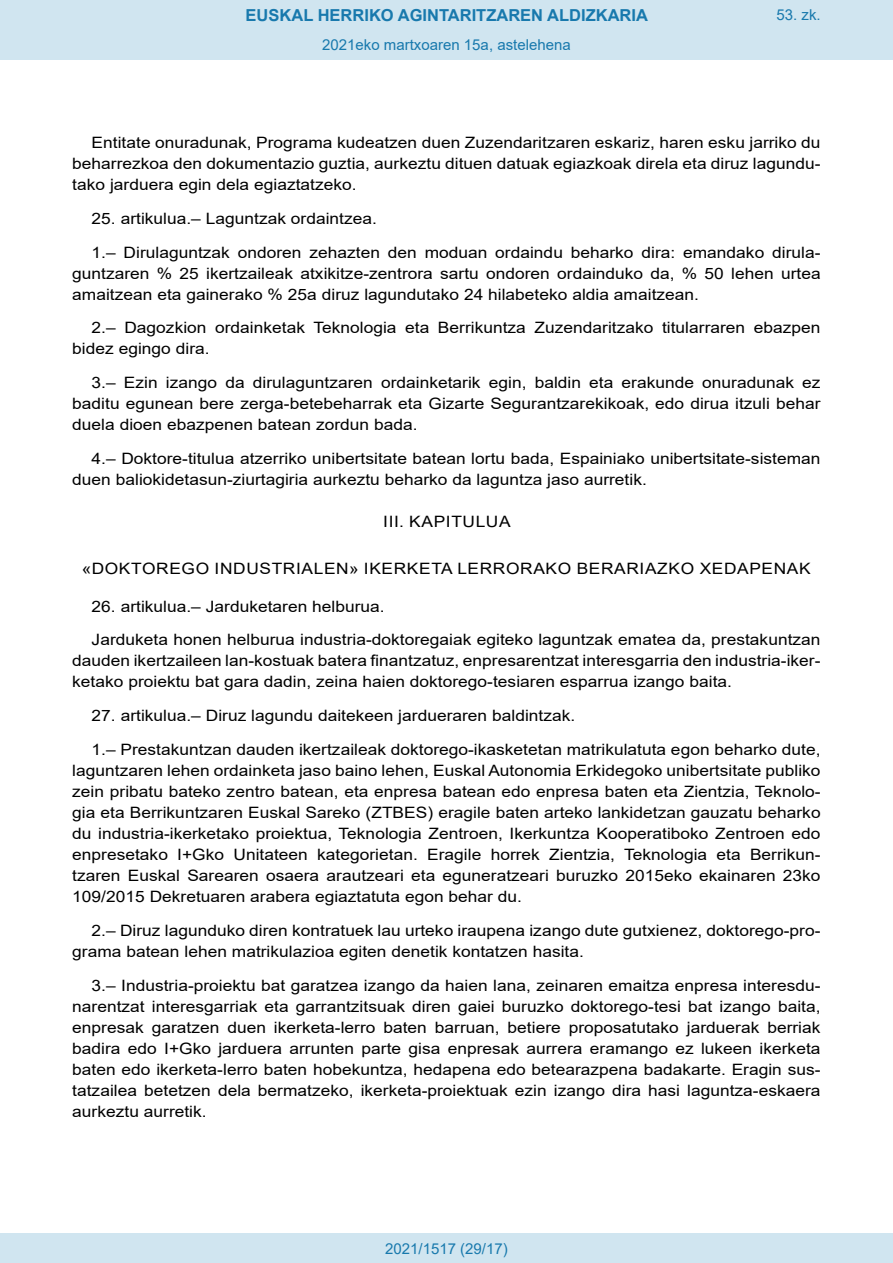
<style>
.page{position:relative;width:893px;height:1263px;background:#fff}
.page>*{position:absolute;margin:0;border:0;box-sizing:border-box;transform-origin:0 0}
.t1{font:700 16.5px "Arial";color:#1879ad}
.BOPVDetalle{font:15.6px/21px "Arial";color:#000;text-align:justify;scale:1.11 1}
.BOPVClave{font:15.6px "Arial";letter-spacing:.035em;color:#000;scale:1.11 1}
.Paginacion_Centro{font:15px "Arial";color:#1879ad}
</style>
<div class="page">
<div style="left:0;top:0;width:893px;height:60px;background:#d0e5f0"></div>
<div style="left:0;top:1233px;width:893px;height:30px;background:#d0e5f0"></div>
<p class="t1" style="left:246px;top:3px;width:404px">EUSKAL HERRIKO AGINTARITZAREN ALDIZKARIA</p>
<p class="Paginacion_Centro" style="left:322px;top:35px;width:250px">2021eko martxoaren 15a, astelehena</p>
<p class="Paginacion_Centro" style="left:776px;top:5px;width:46px">53. zk.</p>
<p class="BOPVDetalle" style="left:72px;top:132px;width:676px;text-indent:19px">Entitate onuradunak, Programa kudeatzen duen Zuzendaritzaren eskariz, haren esku jarriko du beharrezkoa den dokumentazio guztia, aurkeztu dituen datuak egiazkoak direla eta diruz lagundu&shy;tako jarduera egin dela egiaztatzeko.</p>
<p class="BOPVDetalle" style="left:92px;top:208px;width:259px">25. artikulua.– Laguntzak ordaintzea.</p>
<p class="BOPVDetalle" style="left:72px;top:242px;width:676px;text-indent:19px">1.– Dirulaguntzak ondoren zehazten den moduan ordaindu beharko dira: emandako dirula&shy;guntzaren % 25 ikertzaileak atxikitze-zentrora sartu ondoren ordainduko da, % 50 lehen urtea amaitzean eta gainerako % 25a diruz lagundutako 24 hilabeteko aldia amaitzean.</p>
<p class="BOPVDetalle" style="left:72px;top:317px;width:676px;text-indent:19px">2.– Dagozkion ordainketak Teknologia eta Berrikuntza Zuzendaritzako titularraren ebazpen bidez egingo dira.</p>
<p class="BOPVDetalle" style="left:72px;top:372px;width:676px;text-indent:19px">3.– Ezin izango da dirulaguntzaren ordainketarik egin, baldin eta erakunde onuradunak ez baditu egunean bere zerga-betebeharrak eta Gizarte Segurantzarekikoak, edo dirua itzuli behar duela dioen ebazpenen batean zordun bada.</p>
<p class="BOPVDetalle" style="left:72px;top:448px;width:676px;text-indent:19px">4.– Doktore-titulua atzerriko unibertsitate batean lortu bada, Espainiako unibertsitate-sisteman duen baliokidetasun-ziurtagiria aurkeztu beharko da laguntza jaso aurretik.</p>
<p class="BOPVClave" style="left:383px;top:511px;width:116px">III. KAPITULUA</p>
<p class="BOPVClave" style="left:82px;top:557px;width:658px">«DOKTOREGO INDUSTRIALEN» IKERKETA LERRORAKO BERARIAZKO XEDAPENAK</p>
<p class="BOPVDetalle" style="left:92px;top:596px;width:266px">26. artikulua.– Jarduketaren helburua.</p>
<p class="BOPVDetalle" style="left:72px;top:629px;width:676px;text-indent:19px">Jarduketa honen helburua industria-doktoregaiak egiteko laguntzak ematea da, prestakuntzan dauden ikertzaileen lan-kostuak batera finantzatuz, enpresarentzat interesgarria den industria-iker&shy;ketako proiektu bat gara dadin, zeina haien doktorego-tesiaren esparrua izango baita.</p>
<p class="BOPVDetalle" style="left:92px;top:705px;width:437px">27. artikulua.– Diruz lagundu daitekeen jardueraren baldintzak.</p>
<p class="BOPVDetalle" style="left:72px;top:739px;width:676px;text-indent:19px">1.– Prestakuntzan dauden ikertzaileak doktorego-ikasketetan matrikulatuta egon beharko dute, laguntzaren lehen ordainketa jaso baino lehen, Euskal Autonomia Erkidegoko unibertsitate publiko zein pribatu bateko zentro batean, eta enpresa batean edo enpresa baten eta Zientzia, Teknolo&shy;gia eta Berrikuntzaren Euskal Sareko (ZTBES) eragile baten arteko lankidetzan gauzatu beharko du industria-ikerketako proiektua, Teknologia Zentroen, Ikerkuntza Kooperatiboko Zentroen edo enpresetako I+Gko Unitateen kategorietan. Eragile horrek Zientzia, Teknologia eta Berrikun&shy;tzaren Euskal Sarearen osaera arautzeari eta eguneratzeari buruzko 2015eko ekainaren 23ko 109/2015 Dekretuaren arabera egiaztatuta egon behar du.</p>
<p class="BOPVDetalle" style="left:72px;top:920px;width:676px;text-indent:19px">2.– Diruz lagunduko diren kontratuek lau urteko iraupena izango dute gutxienez, doktorego-pro&shy;grama batean lehen matrikulazioa egiten denetik kontatzen hasita.</p>
<p class="BOPVDetalle" style="left:72px;top:974px;width:676px;text-indent:19px">3.– Industria-proiektu bat garatzea izango da haien lana, zeinaren emaitza enpresa interesdu&shy;narentzat interesgarriak eta garrantzitsuak diren gaiei buruzko doktorego-tesi bat izango baita, enpresak garatzen duen ikerketa-lerro baten barruan, betiere proposatutako jarduerak berriak badira edo I+Gko jarduera arrunten parte gisa enpresak aurrera eramango ez lukeen ikerketa baten edo ikerketa-lerro baten hobekuntza, hedapena edo betearazpena badakarte. Eragin sus&shy;tatzailea betetzen dela bermatzeko, ikerketa-proiektuak ezin izango dira hasi laguntza-eskaera aurkeztu aurretik.</p>
<p class="Paginacion_Centro" style="left:385px;top:1238px;width:124px">2021/1517 (29/17)</p>
</div>
